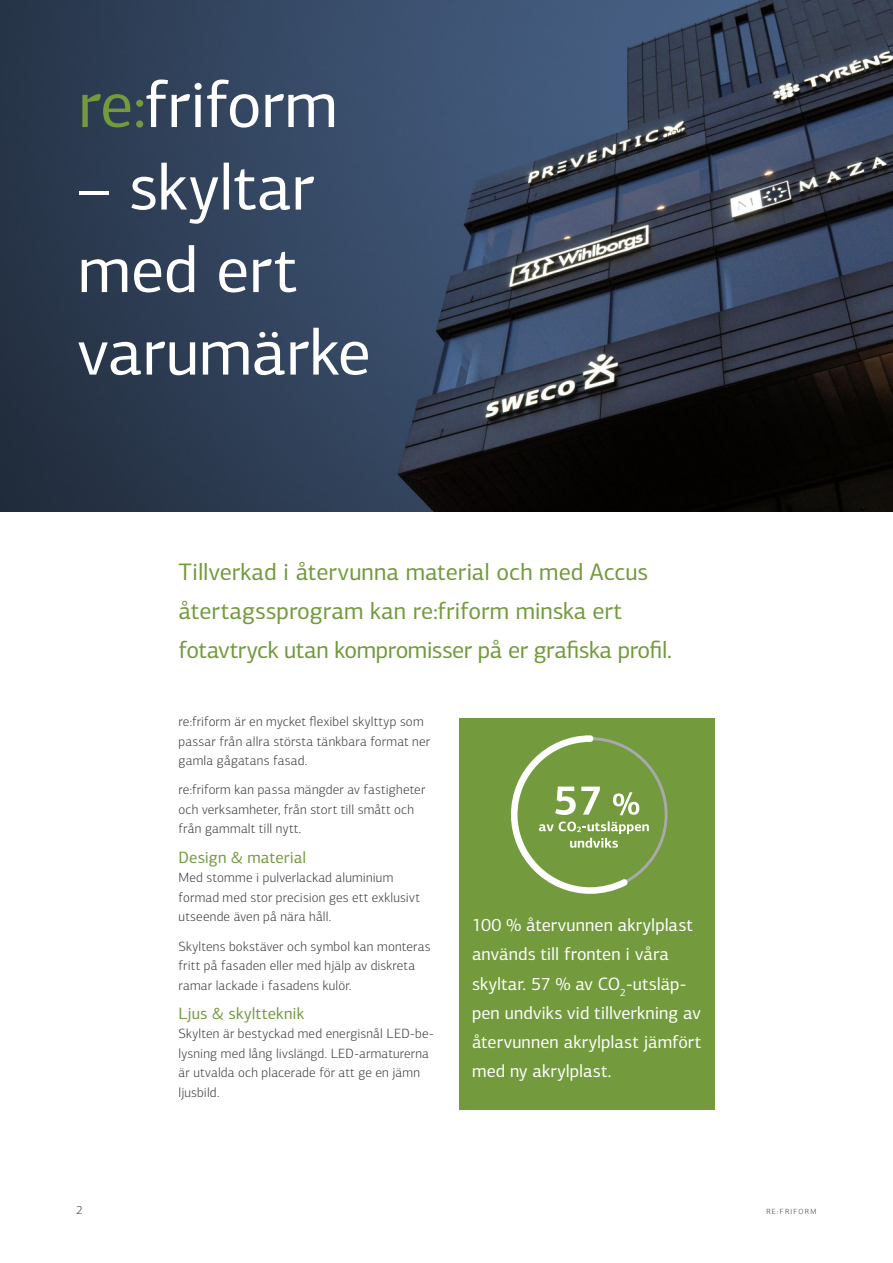
<style>
.page{position:relative;width:893px;height:1263px;background:#fff}
.page>*{position:absolute;margin:0;border:0;box-sizing:border-box;transform-origin:0 0}
.t1{font:66px/82.5px "PF Centro Sans Pro";letter-spacing:-.01em;color:#fff}
.t2{font:24px/39px "PF Centro Sans Pro";letter-spacing:-.01em;color:#739a3d}
.t3{font:18px/29.2px "PF Centro Sans Pro";letter-spacing:.005em;color:#fff}
.t4{font:16.5px "PF Centro Sans Pro";letter-spacing:.005em;color:#739b3e}
.t5{font:300 13.5px/19.5px "PF Centro Sans Pro";letter-spacing:.015em;color:#3e3e3f}
.t6{font:300 12px "PF Centro Sans Pro";color:#3e3e3f}
.t7{font:300 7.5px "PF Centro Sans Pro";letter-spacing:.175em;color:#3e3e3f}
.s1{color:#739b3e}
</style>
<div class="page">
<img style="left:0;top:0;width:893px;height:512px">
<div style="left:459px;top:718px;width:255px;height:392px;background:#739b3e"></div>
<svg style="left:511px;top:735px;width:157px;height:159px"></svg>
<h1 class="t1" style="left:78px;top:63px;width:262px"><span class="s1">re:</span>friform</h1>
<h1 class="t1" style="left:78px;top:146px;width:295px">– skyltar med ert varumärke</h1>
<h2 class="t2" style="left:179px;top:552px;width:495px">Tillverkad i återvunna material och med Accus återtagssprogram kan re:friform minska ert fotavtryck utan kompromisser på er grafiska profil.</h2>
<p class="t5" style="left:179px;top:712px;width:253px">re:friform är en mycket flexibel skylttyp som passar från allra största tänkbara format ner gamla gågatans fasad.</p>
<p class="t5" style="left:179px;top:780px;width:248px">re:friform kan passa mängder av fastigheter och verksamheter, från stort till smått och från gammalt till nytt.</p>
<p class="t4" style="left:179px;top:847px;width:129px">Design &amp; material</p>
<p class="t5" style="left:179px;top:868px;width:243px">Med stomme i pulverlackad aluminium formad med stor precision ges ett exklusivt utseende även på nära håll.</p>
<p class="t5" style="left:179px;top:936px;width:254px">Skyltens bokstäver och symbol kan monteras fritt på fasaden eller med hjälp av diskreta ramar lackade i fasadens kulör.</p>
<p class="t4" style="left:179px;top:1003px;width:127px">Ljus &amp; skyltteknik</p>
<p class="t5" style="left:179px;top:1024px;width:257px">Skylten är bestyckad med energisnål LED-be&shy;lysning med lång livslängd. LED-armaturerna är utvalda och placerade för att ge en jämn ljusbild.</p>
<h3 class="t3" style="left:472px;top:910px;width:231px">100 % återvunnen akrylplast används till fronten i våra skyltar. 57 % av CO<sub>2</sub>-utsläp&shy;pen undviks vid tillverkning av återvunnen akrylplast jämfört med ny akrylplast.</h3>
<p class="t6" style="left:77px;top:1203px;width:8px">2</p>
<p class="t7" style="left:766px;top:1207px;width:51px">RE:FRIFORM</p>
</div>
